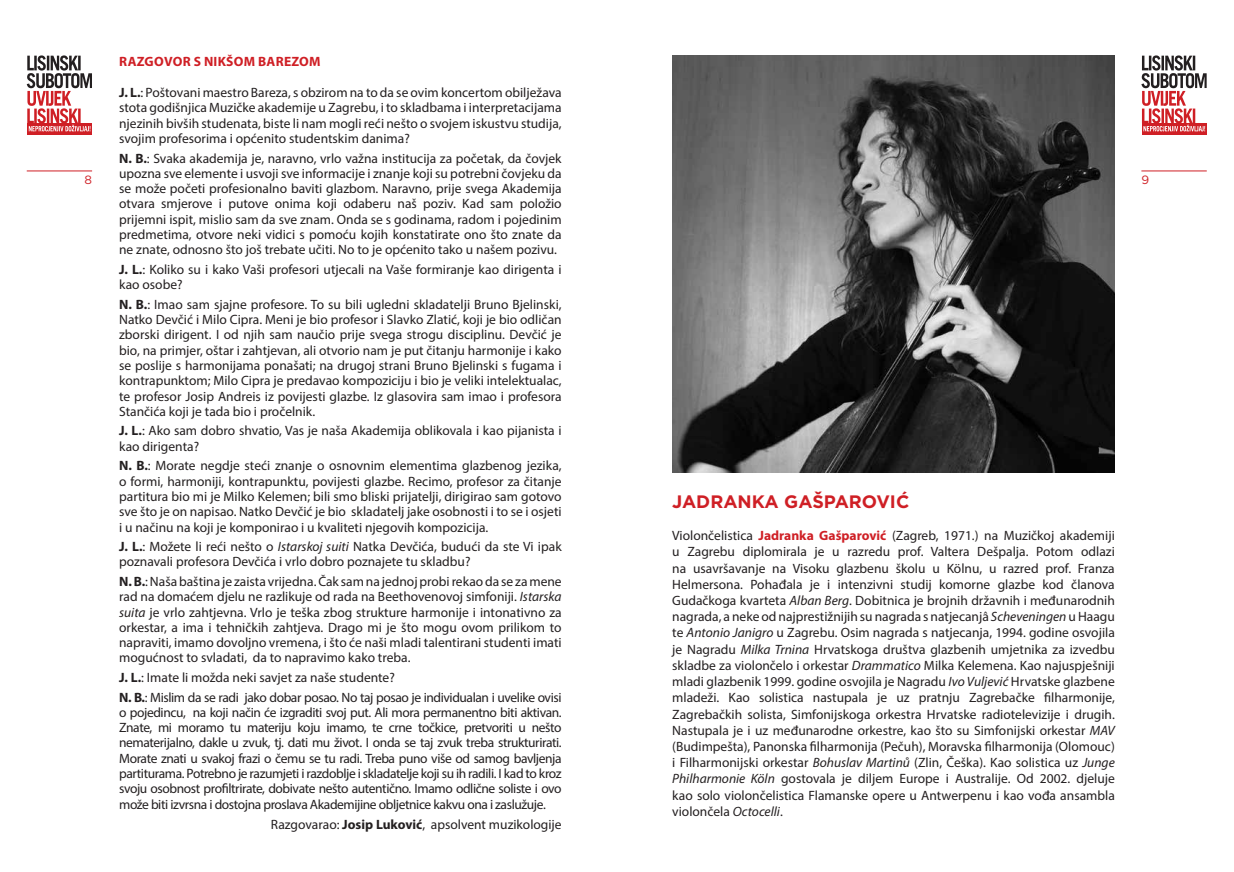
<style>
.page{position:relative;width:1234px;height:872px;background:#fff}
.page>*{position:absolute;margin:0;border:0;box-sizing:border-box;transform-origin:0 0}
.t1{font:700 18px "Gotham";color:#cf1f25}
.t2{font:13.5px/15.3px "Myriad Pro";color:#231f20;text-align:justify}
.t3{font:13.5px/19.5px "Myriad Pro";letter-spacing:-.03em;color:#231f20}
.t4{font:700 13.5px "Myriad Pro";letter-spacing:.02em;color:#cf1f25}
.t5{font:12px "Gotham";color:#cf1f25}
.s1{font-weight:700}
.s2{font-style:italic}
.s3{font-weight:700;color:#cf1f25}
</style>
<div class="page">
<svg style="left:27px;top:131px;width:65px;height:4px"></svg>
<svg style="left:27px;top:55px;width:65px;height:76px"></svg>
<svg style="left:1142px;top:131px;width:64px;height:4px"></svg>
<svg style="left:1141px;top:55px;width:65px;height:76px"></svg>
<hr style="left:27px;top:171px;width:65px;height:1px;background:#cf1f25">
<hr style="left:1141px;top:171px;width:65px;height:1px;background:#cf1f25">
<img style="left:672px;top:55px;width:442px;height:417px">
<p class="t4" style="left:119px;top:52px;width:203px">RAZGOVOR S NIKŠOM BAREZOM</p>
<p class="t2" style="left:119px;top:85px;width:444px"><span class="s1">J. L.</span>: Poštovani maestro Bareza, s obzirom na to da se ovim koncertom obilježava stota godišnjica Muzičke akademije u Zagrebu, i to skladbama i interpretacijama njezinih bivših studenata, biste li nam mogli reći nešto o svojem iskustvu studija, svojim profesorima i općenito studentskim danima?</p>
<p class="t2" style="left:119px;top:150px;width:444px"><span class="s1">N. B.</span>: Svaka akademija je, naravno, vrlo važna institucija za početak, da čovjek upozna sve elemente i usvoji sve informacije i znanje koji su potrebni čovjeku da se može početi profesionalno baviti glazbom. Naravno, prije svega Akademija otvara smjerove i putove onima koji odaberu naš poziv. Kad sam položio prijemni ispit, mislio sam da sve znam. Onda se s godinama, radom i pojedinim predmetima, otvore neki vidici s pomoću kojih konstatirate ono što znate da ne znate, odnosno što još trebate učiti. No to je općenito tako u našem pozivu.</p>
<p class="t2" style="left:119px;top:261px;width:444px"><span class="s1">J. L.</span>: Koliko su i kako Vaši profesori utjecali na Vaše formiranje kao dirigenta i kao osobe?</p>
<p class="t2" style="left:119px;top:296px;width:444px"><span class="s1">N. B.</span>: Imao sam sjajne profesore. To su bili ugledni skladatelji Bruno Bjelinski, Natko Devčić i Milo Cipra. Meni je bio profesor i Slavko Zlatić, koji je bio odličan zborski dirigent. I od njih sam naučio prije svega strogu disciplinu. Devčić je bio, na primjer, oštar i zahtjevan, ali otvorio nam je put čitanju harmonije i kako se poslije s harmonijama ponašati; na drugoj strani Bruno Bjelinski s fugama i kontrapunktom; Milo Cipra je predavao kompoziciju i bio je veliki intelektualac, te profesor Josip Andreis iz povijesti glazbe. Iz glasovira sam imao i profesora Stančića koji je tada bio i pročelnik.</p>
<p class="t2" style="left:119px;top:423px;width:444px"><span class="s1">J. L.</span>: Ako sam dobro shvatio, Vas je naša Akademija oblikovala i kao pijanista i kao dirigenta?</p>
<p class="t2" style="left:119px;top:458px;width:444px"><span class="s1">N. B.</span>: Morate negdje steći znanje o osnovnim elementima glazbenog jezika, o formi, harmoniji, kontrapunktu, povijesti glazbe. Recimo, profesor za čitanje partitura bio mi je Milko Kelemen; bili smo bliski prijatelji, dirigirao sam gotovo sve što je on napisao. Natko Devčić je bio skladatelj jake osobnosti i to se i osjeti i u načinu na koji je komponirao i u kvaliteti njegovih kompozicija.</p>
<p class="t2" style="left:119px;top:538px;width:444px"><span class="s1">J. L.</span>: Možete li reći nešto o <span class="s2">Istarskoj suiti</span> Natka Devčića, budući da ste Vi ipak poznavali profesora Devčića i vrlo dobro poznajete tu skladbu?</p>
<p class="t2" style="left:119px;top:573px;width:444px"><span class="s1">N. B.</span>: Naša baština je zaista vrijedna. Čak sam na jednoj probi rekao da se za mene rad na domaćem djelu ne razlikuje od rada na Beethovenovoj simfoniji. <span class="s2">Istarska suita</span> je vrlo zahtjevna. Vrlo je teška zbog strukture harmonije i intonativno za orkestar, a ima i tehničkih zahtjeva. Drago mi je što mogu ovom prilikom to napraviti, imamo dovoljno vremena, i što će naši mladi talentirani studenti imati mogućnost to svladati, da to napravimo kako treba.</p>
<p class="t3" style="left:119px;top:667px;width:444px"><span class="s1">J. L.</span>: Imate li možda neki savjet za naše studente?<br><span class="s1">N. B.</span>: Mislim da se radi jako dobar posao. No taj posao je individualan i uvelike ovisi</p>
<p class="t2" style="left:119px;top:704px;width:444px">o pojedincu, na koji način će izgraditi svoj put. Ali mora permanentno biti aktivan.<br>Znate, mi moramo tu materiju koju imamo, te crne točkice, pretvoriti u nešto nematerijalno, dakle u zvuk, tj. dati mu život. I onda se taj zvuk treba strukturirati.<br>Morate znati u svakoj frazi o čemu se tu radi. Treba puno više od samog bavljenja partiturama. Potrebno je razumjeti i razdoblje i skladatelje koji su ih radili. I kad to kroz svoju osobnost profiltrirate, dobivate nešto autentično. Imamo odlične soliste i ovo može biti izvrsna i dostojna proslava Akademijine obljetnice kakvu ona i zaslužuje.</p>
<p class="t2" style="left:271px;top:816px;width:292px">Razgovarao: <span class="s1">Josip Luković</span>, apsolvent muzikologije</p>
<p class="t5" style="left:84px;top:172px;width:9px">8</p>
<p class="t5" style="left:1141px;top:172px;width:9px">9</p>
<h1 class="t1" style="left:672px;top:489px;width:238px">JADRANKA GAŠPAROVIĆ</h1>
<p class="t2" style="left:672px;top:527px;width:444px;line-height:16.2px">Violončelistica <span class="s3">Jadranka Gašparović</span> (Zagreb, 1971.) na Muzičkoj akademiji u Zagrebu diplomirala je u razredu prof. Valtera Dešpalja. Potom odlazi na usavršavanje na Visoku glazbenu školu u Kölnu, u razred prof. Franza Helmersona. Pohađala je i intenzivni studij komorne glazbe kod članova Gudačkoga kvarteta <span class="s2">Alban Berg</span>. Dobitnica je brojnih državnih i međunarodnih nagrada, a neke od najprestižnijih su nagrada s natjecanjâ <span class="s2">Scheveningen</span> u Haagu te <span class="s2">Antonio Janigro</span> u Zagrebu. Osim nagrada s natjecanja, 1994. godine osvojila je Nagradu <span class="s2">Milka Trnina</span> Hrvatskoga društva glazbenih umjetnika za izvedbu skladbe za violončelo i orkestar <span class="s2">Drammatico</span> Milka Kelemena. Kao najuspješniji mladi glazbenik 1999. godine osvojila je Nagradu <span class="s2">Ivo Vuljević</span> Hrvatske glazbene mladeži. Kao solistica nastupala je uz pratnju Zagrebačke filharmonije, Zagrebačkih solista, Simfonijskoga orkestra Hrvatske radiotelevizije i drugih.<br>Nastupala je i uz međunarodne orkestre, kao što su Simfonijski orkestar <span class="s2">MAV </span>(Budimpešta), Panonska filharmonija (Pečuh), Moravska filharmonija (Olomouc) i Filharmonijski orkestar <span class="s2">Bohuslav Martinů</span> (Zlin, Češka). Kao solistica uz <span class="s2">Junge Philharmonie Köln</span> gostovala je diljem Europe i Australije. Od 2002. djeluje kao solo violončelistica Flamanske opere u Antwerpenu i kao vođa ansambla violončela <span class="s2">Octocelli</span>.</p>
</div>
